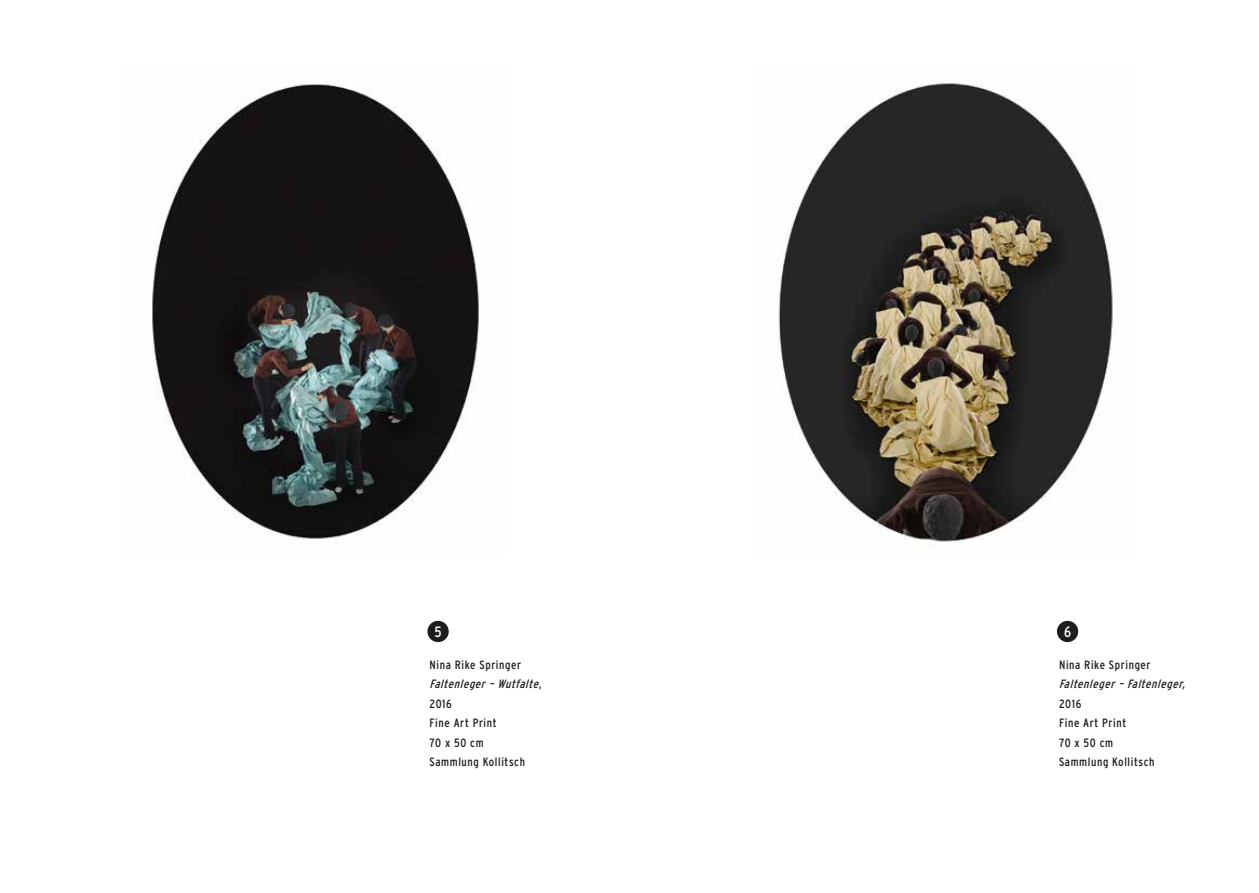
<style>
.page{position:relative;width:1259px;height:893px;background:#fff}
.page>*{position:absolute;margin:0;border:0;box-sizing:border-box;transform-origin:0 0}
.t1{font:condensed 15px "Interstate";color:#fff}
.t2{font:condensed 12px/19.5px "Interstate";letter-spacing:.05em;color:#1d1d1b}
.t3{font:italic condensed 12px "Interstate";color:#1d1d1b}
.s1{font-style:italic}
</style>
<div class="page">
<div style="left:427px;top:621px;width:22px;height:21px;background:#1d1d1b;border-radius:50%"></div>
<div style="left:1057px;top:621px;width:21px;height:21px;background:#1d1d1b;border-radius:50%"></div>
<img style="left:152px;top:84px;width:327px;height:455px">
<img style="left:778px;top:83px;width:335px;height:459px">
<p class="t1" style="left:434px;top:623px;width:9px">5</p>
<p class="t1" style="left:1064px;top:623px;width:9px">6</p>
<p class="t2" style="left:429px;top:655px;width:114px">Nina Rike Springer<br><span class="s1">Faltenleger–Wutfalte</span>,<br>2016<br>Fine Art Print<br>70 x 50 cm<br>Sammlung Kollitsch</p>
<p class="t2" style="left:1059px;top:655px;width:93px">Nina Rike Springer</p>
<p class="t3" style="left:1059px;top:677px;width:131px">Faltenleger–Faltenleger,</p>
<p class="t2" style="left:1059px;top:694px;width:97px">2016<br>Fine Art Print<br>70 x 50 cm<br>Sammlung Kollitsch</p>
</div>
